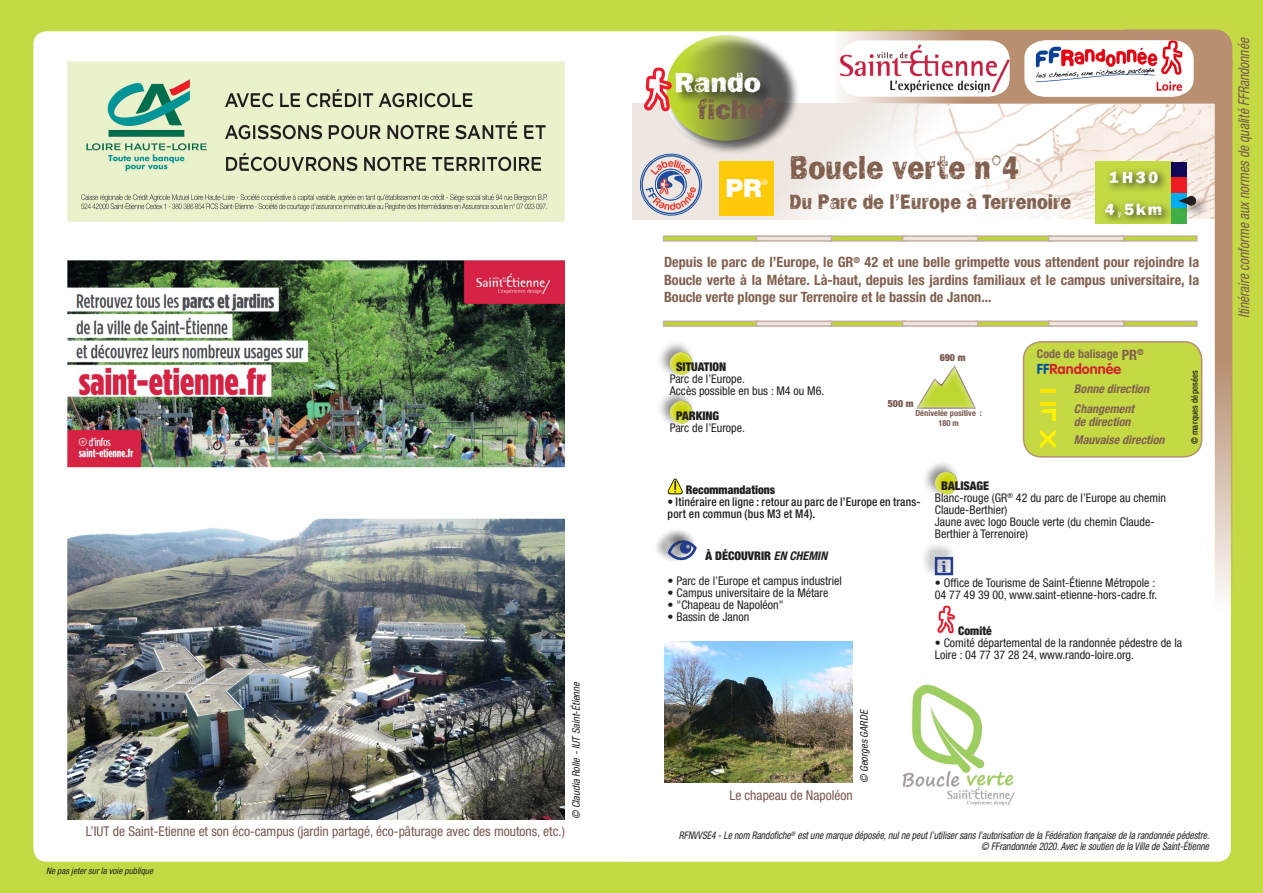
<style>
.page{position:relative;width:1263px;height:893px;background:#fff}
.page>*{position:absolute;margin:0;border:0;box-sizing:border-box;transform-origin:0 0}
.t1{font:34.2px "Frankie OTF";color:#81604f;scale:.83 1}
.t2{font:28.5px/27.5px "Frankie OTF";color:#fff}
.t3{font:900 25.2px "Helvetica Neue LT Std";color:#fff}
.t4{font:21.6px "Frankie OTF";color:#81604f;scale:.83 1}
.t5{font:16.8px/32px "Frankie OTF";letter-spacing:.15em;color:#fff}
.t6{font:italic condensed 15px "Helvetica Neue LT Std";color:#78594e;scale:.9 1}
.t7{font:700 14.4px "Georgia";color:#253f8e}
.t8{font:700 condensed 14.25px/17.2px "Helvetica Neue LT Std";color:#81604f;text-align:justify}
.t9{font:700 14.25px "VAG Rounded Std";color:#d1232a}
.t10{font:condensed 13.5px "Helvetica Neue LT Std";color:#78594e}
.t11{font:condensed 12px/12px "Helvetica Neue LT Std";color:#231f20}
.t12{font:500 condensed 12px/12px "Helvetica Neue LT Std";letter-spacing:.015em;color:#231f20;scale:.96 1}
.t13{font:900 condensed 12px "Helvetica Neue LT Std";color:#231f20}
.t14{font:italic 700 condensed 12px/19.5px "Helvetica Neue LT Std";color:#81604f}
.t15{font:700 condensed 12px "Helvetica Neue LT Std";color:#81604f}
.t16{font:italic condensed 10.5px/10.5px "Helvetica Neue LT Std";color:#231f20;text-align:right;scale:.9 1}
.t17{font:italic condensed 10.5px "Helvetica Neue LT Std";color:#231f20}
.t18{font:900 condensed 9.9px "Helvetica Neue LT Std";color:#78594e}
.t19{font:italic condensed 9px "Helvetica Neue LT Std";color:#231f20}
.t20{font:500 condensed 9px "Helvetica Neue LT Std";letter-spacing:.02em;color:#231f20;scale:.96 1}
.t21{font:700 condensed 8.4px/9.6px "Helvetica Neue LT Std";color:#78594e;text-align:center}
.t22{font:7.65px "Helvetica Neue LT Std";color:#fff}
.s1{color:#78594e}
.s2{font-size:14.25px}
.s3{color:#01569b}
.s4{font-weight:700;font-style:italic}
.s5{font-weight:900}
</style>
<div class="page">
<div style="left:0;top:0;width:631px;height:893px;background:#c4d944"></div>
<div style="left:631px;top:0;width:632px;height:893px;background:#c4d944"></div>
<div style="left:632px;top:31px;width:594px;height:831px;background:#fff"></div>
<div style="left:33px;top:31px;width:599px;height:831px;background:#fff"></div>
<div style="left:632px;top:103px;width:388px;height:117px;background:#eee7e1"></div>
<div style="left:664px;top:33px;width:136px;height:122px;background:#231f20;opacity:.75"></div>
<svg style="left:666px;top:35px;width:120px;height:106px;background:#8d964c"></svg>
<div style="left:674px;top:71px;width:100px;height:35px;background:#231f20;opacity:.75"></div>
<svg style="left:643px;top:68px;width:29px;height:43px"></svg>
<div style="left:720px;top:161px;width:54px;height:54px;background:#feca0a"></div>
<svg style="left:663px;top:235px;width:93px;height:7px"></svg>
<svg style="left:832px;top:235px;width:4px;height:7px"></svg>
<svg style="left:756px;top:235px;width:76px;height:7px"></svg>
<svg style="left:663px;top:321px;width:93px;height:6px"></svg>
<svg style="left:832px;top:321px;width:4px;height:6px"></svg>
<svg style="left:756px;top:321px;width:76px;height:6px"></svg>
<div style="left:657px;top:340px;width:39px;height:39px;background:#231f20;opacity:.5"></div>
<div style="left:669px;top:349px;width:30px;height:27px;background:#fff;opacity:.75"></div>
<div style="left:657px;top:389px;width:39px;height:39px;background:#231f20;opacity:.5"></div>
<div style="left:669px;top:398px;width:30px;height:27px;background:#fff;opacity:.75"></div>
<svg style="left:667px;top:478px;width:16px;height:16px"></svg>
<div style="left:653px;top:527px;width:44px;height:36px;background:#231f20;opacity:.5"></div>
<div style="left:665px;top:530px;width:27px;height:26px;background:#231f20;opacity:.5"></div>
<svg style="left:668px;top:539px;width:29px;height:22px"></svg>
<svg style="left:640px;top:154px;width:62px;height:61px"></svg>
<svg style="left:836px;top:30px;width:396px;height:829px;background:#f2f0e0"></svg>
<img style="left:840px;top:45px;width:169px;height:47px">
<img style="left:664px;top:641px;width:189px;height:142px">
<img style="left:895px;top:679px;width:126px;height:134px">
<img style="left:67px;top:48px;width:498px;height:771px">
<p class="t17" style="left:570px;top:819px;width:139px;rotate:-90deg">© Claudia Rolle - IUT Saint-Étienne</p>
<p class="t10" style="left:86px;top:824px;width:481px">L’IUT de Saint-Etienne et son éco-campus (jardin partagé, éco-pâturage avec des moutons, etc.)</p>
<p class="t19" style="left:46px;top:865px;width:108px">Ne pas jeter sur la voie publique</p>
<h2 class="t2" style="left:698px;top:68px;width:79px;text-indent:-23px">Rando <span class="s1">fiche</span><sup>®</sup></h2>
<h3 class="t3" style="left:726px;top:173px;width:38px">PR</h3>
<p class="t22" style="left:762px;top:177px;width:8px">®</p>
<h1 class="t1" style="left:789px;top:147px;width:278px">Boucle verte n°4</h1>
<h3 class="t4" style="left:789px;top:189px;width:341px">Du Parc de l’Europe à Terrenoire</h3>
<h3 class="t5" style="left:1105px;top:161px;width:59px">1H30<br>4,5km</h3>
<p class="t8" style="left:664px;top:254px;width:537px">Depuis le parc de l’Europe, le GR<sup>®</sup> 42 et une belle grimpette vous attendent pour rejoindre la Boucle verte à la Métare. Là-haut, depuis les jardins familiaux et le campus universitaire, la Boucle verte plonge sur Terrenoire et le bassin de Janon...</p>
<p class="t13" style="left:676px;top:359px;width:52px">SITUATION</p>
<p class="t11" style="left:670px;top:372px;width:156px">Parc de l’Europe.<br>Accès possible en bus : M4 ou M6.</p>
<p class="t13" style="left:676px;top:408px;width:45px">PARKING</p>
<p class="t11" style="left:670px;top:421px;width:77px">Parc de l’Europe.</p>
<p class="t18" style="left:888px;top:398px;width:27px">500 M</p>
<p class="t18" style="left:940px;top:351px;width:27px">690 M</p>
<p class="t21" style="left:915px;top:408px;width:68px">Dénivelée positive :<br>180 m</p>
<p class="t15" style="left:1037px;top:347px;width:108px">Code de balisage <span class="s2">PR</span><sup>®</sup></p>
<p class="t9" style="left:1037px;top:361px;width:86px"><span class="s3">FF</span>Randonnée</p>
<p class="t14" style="left:1074px;top:379px;width:77px">Bonne direction<br>Changement</p>
<p class="t14" style="left:1074px;top:413px;width:93px;line-height:18px">de direction<br>Mauvaise direction</p>
<p class="t20" style="left:1189px;top:444px;width:79px;rotate:-90deg">© marques déposées</p>
<p class="t13" style="left:686px;top:483px;width:91px">RECOMMANDATIONS</p>
<p class="t12" style="left:668px;top:496px;width:265px">• Itinéraire en ligne : retour au parc de l’Europe en trans&shy;port en commun (bus M3 et M4).</p>
<p class="t13" style="left:705px;top:548px;width:123px">À DÉCOUVRIR <span class="s4">en chemin</span></p>
<p class="t11" style="left:668px;top:575px;width:176px">• Parc de l’Europe et campus industriel</p>
<p class="t11" style="left:668px;top:587px;width:162px">• Campus universitaire de la Métare</p>
<p class="t11" style="left:668px;top:599px;width:117px">• "Chapeau de Napoléon"</p>
<p class="t11" style="left:668px;top:611px;width:83px">• Bassin de Janon</p>
<p class="t11" style="left:935px;top:480px;width:233px;text-indent:6px"><span class="s5">BALISAGE<br></span>Blanc-rouge (GR<sup>®</sup> 42 du parc de l’Europe au chemin<br>Claude-Berthier)<br>Jaune avec logo Boucle verte (du chemin Claude-<br>Berthier à Terrenoire)</p>
<p class="t11" style="left:935px;top:577px;width:224px">• Office de Tourisme de Saint-Étienne Métropole :<br>04 77 49 39 00, www.saint-etienne-hors-cadre.fr.</p>
<p class="t13" style="left:958px;top:623px;width:35px">COMITÉ</p>
<p class="t11" style="left:935px;top:636px;width:249px">• Comité départemental de la randonnée pédestre de la<br>Loire : 04 77 37 28 24, www.rando-loire.org.</p>
<p class="t7" style="left:941px;top:557px;width:7px">i</p>
<p class="t10" style="left:729px;top:787px;width:125px">Le chapeau de Napoléon</p>
<p class="t17" style="left:858px;top:783px;width:75px;rotate:-90deg">© Georges GARDE</p>
<p class="t16" style="left:679px;top:831px;width:591px">RFNVVSE4 - Le nom Randofiche<sup>®</sup> est une marque déposée, nul ne peut l’utiliser sans l’autorisation de la Fédération française de la randonnée pédestre. © FFrandonnée 2020. Avec le soutien de la Ville de Saint-Étienne</p>
<p class="t6" style="left:1235px;top:318px;width:313px;rotate:-90deg">Itinéraire conforme aux normes de qualité FFRandonnée</p>
</div>
